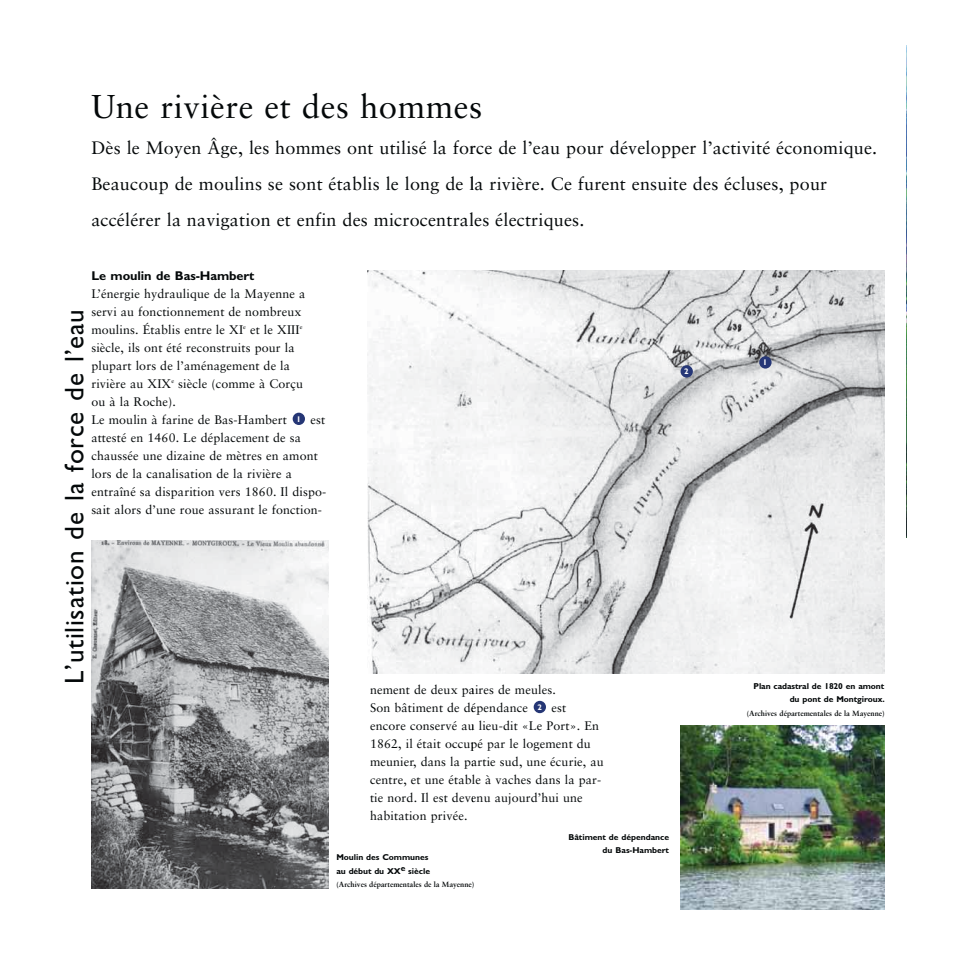
<style>
.page{position:relative;width:953px;height:953px;background:#fff}
.page>*{position:absolute;margin:0;border:0;box-sizing:border-box;transform-origin:0 0}
.t1{font:33px "Sabon";letter-spacing:.015em;color:#040809}
.t2{font:27px "M Gill Sans";letter-spacing:.025em;color:#040809}
.t3{font:18px/36px "Sabon";letter-spacing:.01em;color:#040809}
.t4{font:700 12.75px "M Gill Sans";letter-spacing:-.005em;color:#040809}
.t5{font:12.45px/18px "Sabon";letter-spacing:.01em;color:#040809}
.t6{font:700 8.55px/13.5px "M Gill Sans";letter-spacing:-.01em;color:#040809;text-align:right}
.t7{font:700 8.1px "M Gill Sans";color:#fff}
.t8{font:700 7.5px "Sabon";color:#040809}
</style>
<div class="page">
<div style="left:293px;top:412px;width:12px;height:13px;background:#253675;border-radius:50%"></div>
<img style="left:368px;top:270px;width:104px;height:403px">
<img style="left:91px;top:540px;width:238px;height:348px">
<div style="left:246px;top:9px;width:18px;height:19px;border:1px solid #fff;border-radius:50%"></div>
<div style="left:246px;top:926px;width:18px;height:19px;border:1px solid #fff;border-radius:50%"></div>
<div style="left:2px;top:468px;width:19px;height:19px;border:1px solid #fff;border-radius:50%"></div>
<svg style="left:533px;top:700px;width:13px;height:13px"></svg>
<svg style="left:472px;top:270px;width:412px;height:403px;fill:#e9eaeb"></svg>
<img style="left:680px;top:725px;width:204px;height:184px">
<div style="left:759px;top:356px;width:12px;height:12px;background:#263777;border-radius:50%"></div>
<div style="left:680px;top:365px;width:12px;height:12px;background:#263777;border-radius:50%"></div>
<h1 class="t1" style="left:91px;top:92px;width:392px">Une rivière et des hommes</h1>
<p class="t3" style="left:91px;top:131px;width:787px">Dès le Moyen Âge, les hommes ont utilisé la force de l’eau pour développer l’activité économique.<br>Beaucoup de moulins se sont établis le long de la rivière. Ce furent ensuite des écluses, pour accélérer la navigation et enfin des microcentrales électriques.</p>
<p class="t4" style="left:91px;top:270px;width:164px">Le moulin de Bas-Hambert</p>
<p class="t5" style="left:91px;top:285px;width:215px">L’énergie hydraulique de la Mayenne a servi au fonctionnement de nombreux moulins. Établis entre le XI<sup>e</sup> et le XIII<sup>e </sup>siècle, ils ont été reconstruits pour la plupart lors de l’aménagement de la rivière au XIX<sup>e</sup> siècle (comme à Corçu ou à la Roche).<br>Le moulin à farine de Bas-Hambert</p>
<h2 class="t2" style="left:63px;top:683px;width:376px;rotate:-90deg">L’utilisation de la force de l’eau</h2>
<p class="t7" style="left:296px;top:415px;width:6px">1</p>
<p class="t5" style="left:310px;top:411px;width:16px">est</p>
<p class="t5" style="left:91px;top:429px;width:236px">attesté en 1460. Le déplacement de sa chaussée une dizaine de mètres en amont lors de la canalisation de la rivière a entraîné sa disparition vers 1860. Il dispo&shy;sait alors d’une roue assurant le fonction-</p>
<p class="t5" style="left:370px;top:681px;width:235px">nement de deux paires de meules.<br>Son bâtiment de dépendance<br>encore conservé au lieu-dit «Le Port». En 1862, il était occupé par le logement du meunier, dans la partie sud, une écurie, au centre, et une étable à vaches dans la par&shy;tie nord. Il est devenu aujourd’hui une habitation privée.</p>
<p class="t7" style="left:537px;top:703px;width:6px">2</p>
<p class="t5" style="left:551px;top:699px;width:16px">est</p>
<p class="t6" style="left:336px;top:851px;width:95px;text-align:left">Moulin des Communes au début du XXe siècle</p>
<p class="t8" style="left:336px;top:881px;width:139px">(Archives départementales de la Mayenne)</p>
<p class="t6" style="left:568px;top:830px;width:102px">Bâtiment de dépendance du Bas-Hambert</p>
<p class="t7" style="left:684px;top:368px;width:6px">2</p>
<p class="t7" style="left:763px;top:359px;width:6px">1</p>
<p class="t6" style="left:753px;top:679px;width:133px">Plan cadastral de 1820 en amont du pont de Montgiroux.</p>
<p class="t8" style="left:746px;top:710px;width:139px">(Archives départementales de la Mayenne)</p>
</div>
